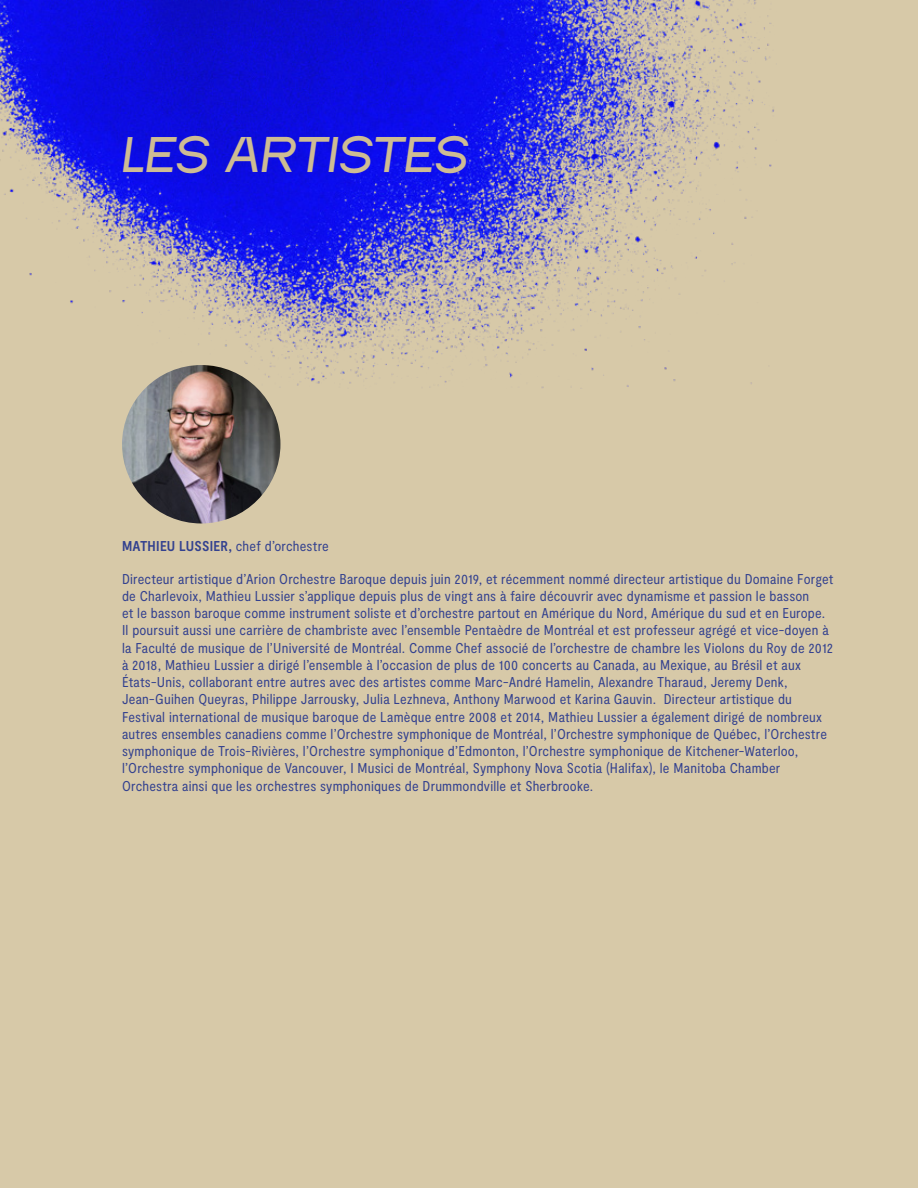
<style>
.page{position:relative;width:918px;height:1188px;background:#d7c9a8}
.page>*{position:absolute;margin:0;border:0;box-sizing:border-box;transform-origin:0 0}
.Titre_niv1_noir{font:italic 700 42px "Amberes Grotesk";color:#cebc93}
.Oeuvres_de_noir{font:condensed 14.25px/17.2px "Moderat";letter-spacing:.015em;color:#33418f}
.Oeuvres_de_noir-2{font:700 condensed 14.25px "Moderat";letter-spacing:.015em;color:#33418f}
.s1{font-weight:400}
</style>
<div class="page">
<img style="left:0;top:0;width:774px;height:389px">
<img style="left:122px;top:365px;width:158px;height:158px;border-radius:79px">
<p class="Titre_niv1_noir" style="left:122px;top:125px;width:349px">LES ARTISTES</p>
<p class="Oeuvres_de_noir-2" style="left:122px;top:538px;width:208px">MATHIEU LUSSIER, <span class="s1">chef d’orchestre</span></p>
<p class="Oeuvres_de_noir" style="left:122px;top:570px;width:713px">Directeur artistique d’Arion Orchestre Baroque depuis juin 2019, et récemment nommé directeur artistique du Domaine Forget de Charlevoix, Mathieu Lussier s’applique depuis plus de vingt ans à faire découvrir avec dynamisme et passion le basson<br>et le basson baroque comme instrument soliste et d’orchestre partout en Amérique du Nord, Amérique du sud et en Europe.<br>Il poursuit aussi une carrière de chambriste avec l’ensemble Pentaèdre de Montréal et est professeur agrégé et vice-doyen à la Faculté de musique de l’Université de Montréal. Comme Chef associé de l’orchestre de chambre les Violons du Roy de 2012 à 2018, Mathieu Lussier a dirigé l’ensemble à l’occasion de plus de 100 concerts au Canada, au Mexique, au Brésil et aux États-Unis, collaborant entre autres avec des artistes comme Marc-André Hamelin, Alexandre Tharaud, Jeremy Denk, Jean-Guihen Queyras, Philippe Jarrousky, Julia Lezhneva, Anthony Marwood et Karina Gauvin. Directeur artistique du Festival international de musique baroque de Lamèque entre 2008 et 2014, Mathieu Lussier a également dirigé de nombreux autres ensembles canadiens comme l’Orchestre symphonique de Montréal, l’Orchestre symphonique de Québec, l’Orchestre symphonique de Trois-Rivières, l’Orchestre symphonique d’Edmonton, l’Orchestre symphonique de Kitchener-Waterloo, l’Orchestre symphonique de Vancouver, I Musici de Montréal, Symphony Nova Scotia (Halifax), le Manitoba Chamber Orchestra ainsi que les orchestres symphoniques de Drummondville et Sherbrooke.</p>
</div>
